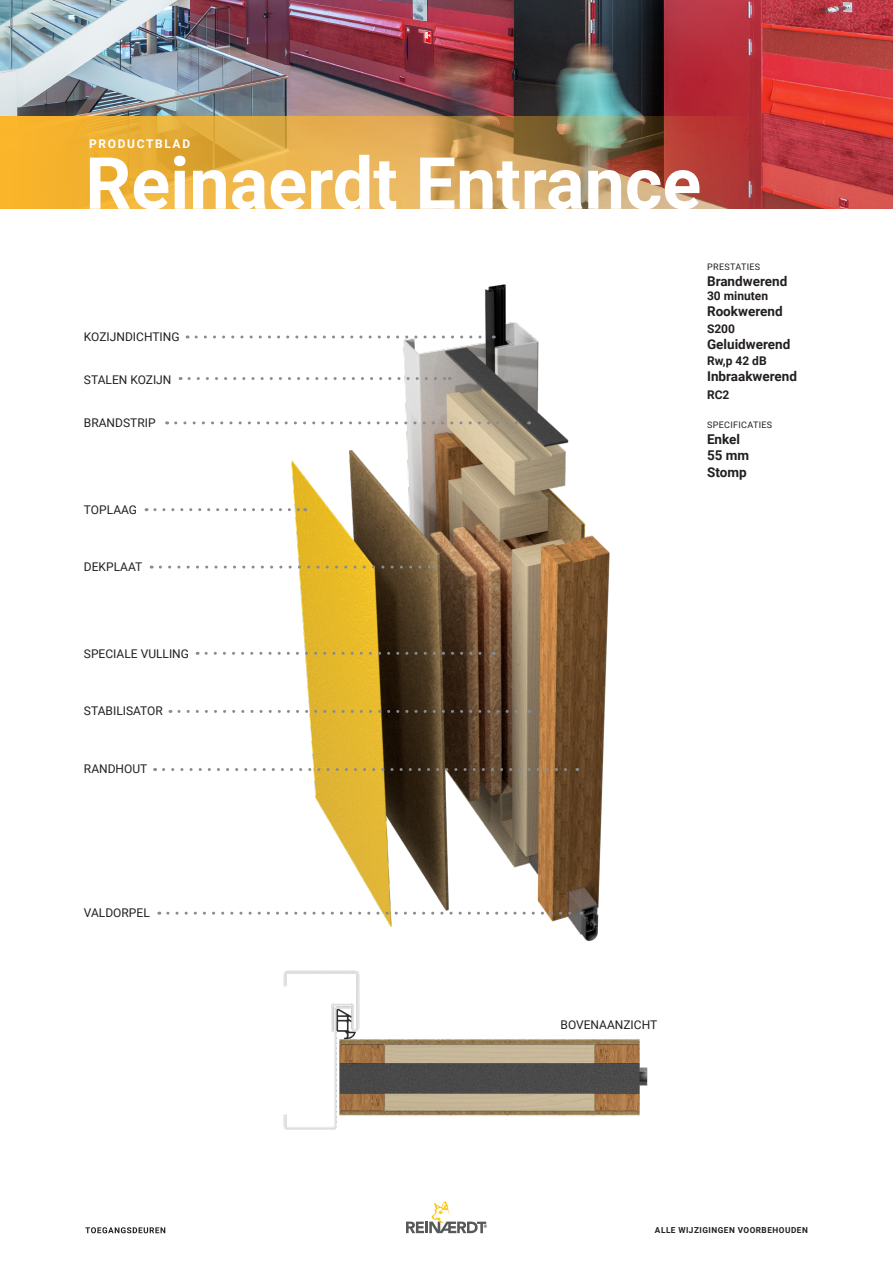
<style>
.page{position:relative;width:893px;height:1263px;background:#fff}
.page>*{position:absolute;margin:0;border:0;box-sizing:border-box;transform-origin:0 0}
.t1{font:700 72px "Roboto";color:#fff}
.t2{font:700 13.5px "Roboto";color:#231f20}
.t3{font:12px "Roboto";color:#231f20}
.t4{font:700 12px "Roboto";color:#231f20}
.t5{font:700 12px "Roboto";letter-spacing:.135em;color:#fff}
.t6{font:9px "Roboto";letter-spacing:.035em;color:#231f20}
.t7{font:700 8.25px "Roboto";letter-spacing:.06em;color:#231f20}
</style>
<div class="page">
<svg style="left:406px;top:1201px;width:81px;height:32px"></svg>
<img style="left:258px;top:284px;width:352px;height:658px">
<img style="left:283px;top:970px;width:365px;height:160px">
<svg style="left:196px;top:335px;width:298px;height:3px"></svg>
<svg style="left:189px;top:377px;width:261px;height:3px"></svg>
<svg style="left:155px;top:508px;width:151px;height:3px"></svg>
<svg style="left:160px;top:566px;width:275px;height:3px"></svg>
<svg style="left:206px;top:652px;width:288px;height:3px"></svg>
<svg style="left:179px;top:710px;width:351px;height:3px"></svg>
<svg style="left:164px;top:768px;width:414px;height:3px"></svg>
<svg style="left:176px;top:421px;width:354px;height:3px"></svg>
<svg style="left:85px;top:1227px;width:80px;height:6px"></svg>
<img style="left:0;top:0;width:893px;height:209px">
<svg style="left:0;top:117px;width:778px;height:92px;background:#d29649"></svg>
<svg style="left:168px;top:912px;width:414px;height:3px"></svg>
<p class="t5" style="left:89px;top:135px;width:102px">PRODUCTBLAD</p>
<p class="t1" style="left:85px;top:133px;width:617px">Reinaerdt Entrance</p>
<p class="t3" style="left:84px;top:328px;width:97px">KOZIJNDICHTING</p>
<p class="t3" style="left:84px;top:371px;width:89px">STALEN KOZIJN</p>
<p class="t3" style="left:84px;top:414px;width:73px">BRANDSTRIP</p>
<p class="t3" style="left:84px;top:501px;width:55px">TOPLAAG</p>
<p class="t3" style="left:84px;top:558px;width:60px">DEKPLAAT</p>
<p class="t3" style="left:84px;top:645px;width:107px">SPECIALE VULLING</p>
<p class="t3" style="left:84px;top:702px;width:80px">STABILISATOR</p>
<p class="t3" style="left:84px;top:760px;width:65px">RANDHOUT</p>
<p class="t3" style="left:84px;top:904px;width:67px">VALDORPEL</p>
<p class="t6" style="left:707px;top:260px;width:55px">PRESTATIES</p>
<p class="t2" style="left:707px;top:272px;width:82px">Brandwerend</p>
<p class="t4" style="left:707px;top:287px;width:63px">30 minuten</p>
<p class="t2" style="left:707px;top:302px;width:77px">Rookwerend</p>
<p class="t4" style="left:707px;top:320px;width:30px">S200</p>
<p class="t2" style="left:707px;top:335px;width:85px">Geluidwerend</p>
<p class="t4" style="left:707px;top:352px;width:61px">Rw,p 42 dB</p>
<p class="t2" style="left:707px;top:367px;width:91px">Inbraakwerend</p>
<p class="t4" style="left:707px;top:386px;width:24px">RC2</p>
<p class="t6" style="left:707px;top:418px;width:67px">SPECIFICATIES</p>
<p class="t2" style="left:707px;top:430px;width:35px">Enkel</p>
<p class="t2" style="left:707px;top:446px;width:44px">55 mm</p>
<p class="t2" style="left:707px;top:462px;width:41px">Stomp</p>
<p class="t3" style="left:560px;top:1016px;width:98px">BOVENAANZICHT</p>
<p class="t7" style="left:655px;top:1224px;width:154px">ALLE WIJZIGINGEN VOORBEHOUDEN</p>
</div>
